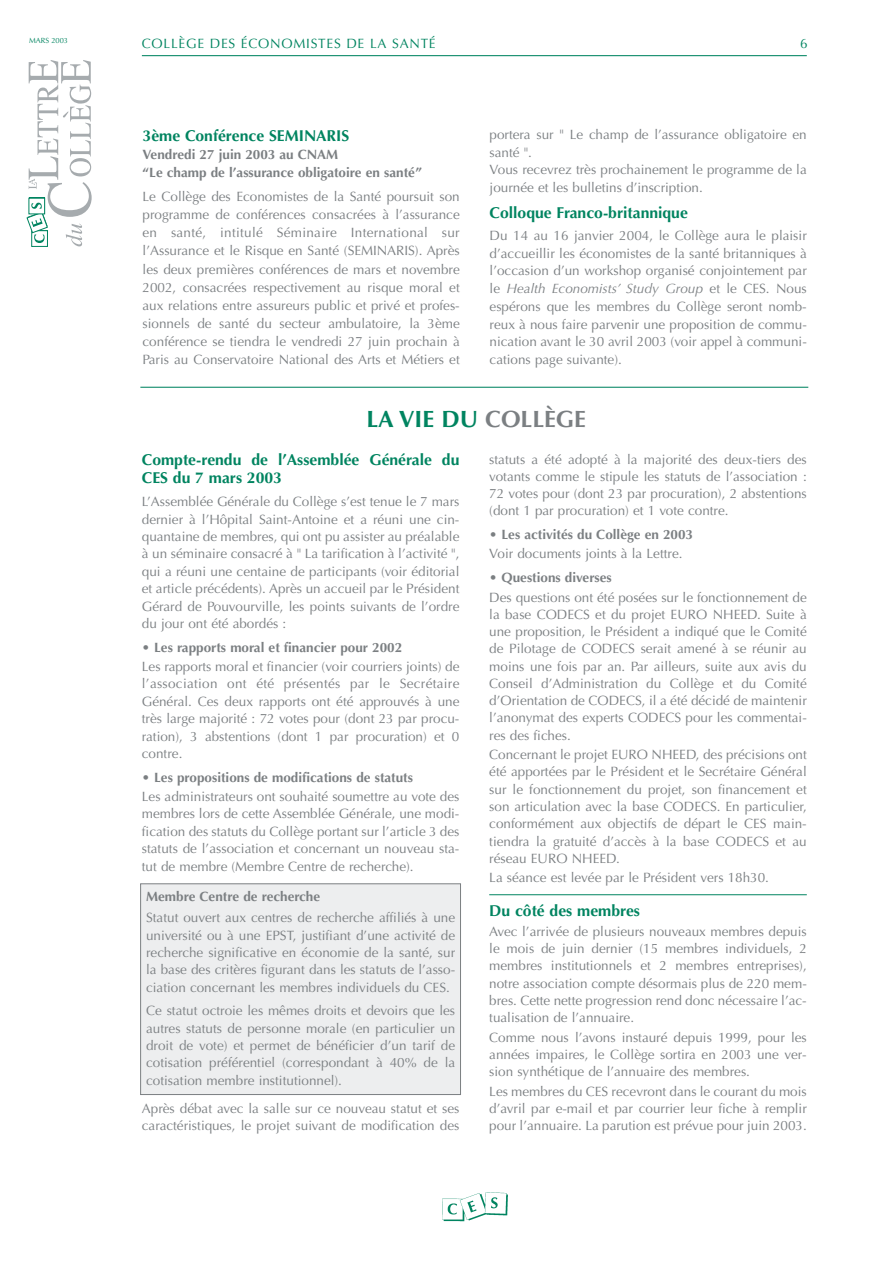
<style>
.page{position:relative;width:893px;height:1263px;background:#fff}
.page>*{position:absolute;margin:0;border:0;box-sizing:border-box;transform-origin:0 0}
.t1{font:700 23.55px "Optima";color:#008460}
.t2{font:700 15.75px/17.4px "Optima";color:#008460}
.t3{font:13.5px/17.2px "Optima";color:#7b7f82;text-align:justify}
.t4{font:700 13.5px/18px "Optima";color:#7b7f82}
.t5{font:13.5px "Optima";letter-spacing:.055em;color:#008460}
.t6{font:7.5px "Optima";color:#008460}
.s1{font-style:italic}
.s2{color:#7b7f82}
</style>
<div class="page">
<div style="left:141px;top:884px;width:319px;height:211px;background:#edeeef"></div>
<div style="left:140px;top:884px;width:321px;height:211px;border:1px solid #7b7f82"></div>
<img style="left:442px;top:1192px;width:66px;height:30px">
<hr style="left:489px;top:894px;width:317px;height:1px;background:#008460">
<hr style="left:142px;top:55px;width:664px;height:1px;background:#008460">
<svg style="left:27px;top:60px;width:65px;height:186px"></svg>
<hr style="left:140px;top:387px;width:668px;height:1px;background:#008460">
<p class="t6" style="left:29px;top:38px;width:40px">MARS 2003</p>
<p class="t5" style="left:142px;top:38px;width:295px">COLLÈGE DES ÉCONOMISTES DE LA SANTÉ</p>
<p class="t5" style="left:800px;top:38px;width:9px">6</p>
<p class="t2" style="left:142px;top:128px;width:208px">3ème Conférence SEMINARIS</p>
<p class="t4" style="left:142px;top:146px;width:281px">Vendredi 27 juin 2003 au CNAM<br>“Le champ de l’assurance obligatoire en santé”</p>
<p class="t3" style="left:142px;top:189px;width:319px;line-height:18px">Le Collège des Economistes de la Santé poursuit son programme de conférences consacrées à l’assurance en santé, intitulé Séminaire International sur l’Assurance et le Risque en Santé (SEMINARIS). Après les deux premières conférences de mars et novembre 2002, consacrées respectivement au risque moral et aux relations entre assureurs public et privé et profes&shy;sionnels de santé du secteur ambulatoire, la 3ème conférence se tiendra le vendredi 27 juin prochain à Paris au Conservatoire National des Arts et Métiers et</p>
<p class="t3" style="left:489px;top:127px;width:319px;line-height:17.7px;text-align:left">portera sur " Le champ de l’assurance obligatoire en santé ".<br>Vous recevrez très prochainement le programme de la journée et les bulletins d’inscription.</p>
<p class="t2" style="left:489px;top:206px;width:200px">Colloque Franco-britannique</p>
<p class="t3" style="left:489px;top:228px;width:319px;line-height:17.7px">Du 14 au 16 janvier 2004, le Collège aura le plaisir d’accueillir les économistes de la santé britanniques à l’occasion d’un workshop organisé conjointement par le <span class="s1">Health Economists’ Study Group</span> et le CES. Nous espérons que les membres du Collège seront nomb&shy;reux à nous faire parvenir une proposition de commu&shy;nication avant le 30 avril 2003 (voir appel à communi&shy;cations page suivante).</p>
<h1 class="t1" style="left:366px;top:409px;width:221px">LA VIE DU <span class="s2">COLLÈGE</span></h1>
<p class="t2" style="left:142px;top:453px;width:319px">Compte-rendu de l’Assemblée Générale du<br>CES du 7 mars 2003</p>
<p class="t3" style="left:142px;top:494px;width:319px">L’Assemblée Générale du Collège s’est tenue le 7 mars dernier à l’Hôpital Saint-Antoine et a réuni une cin&shy;quantaine de membres, qui ont pu assister au préalable à un séminaire consacré à " La tarification à l’activité ", qui a réuni une centaine de participants (voir éditorial et article précédents). Après un accueil par le Président Gérard de Pouvourville, les points suivants de l’ordre du jour ont été abordés :</p>
<p class="t4" style="left:142px;top:639px;width:262px">• Les rapports moral et financier pour 2002</p>
<p class="t3" style="left:142px;top:659px;width:319px">Les rapports moral et financier (voir courriers joints) de l’association ont été présentés par le Secrétaire Général. Ces deux rapports ont été approuvés à une très large majorité : 72 votes pour (dont 23 par procu&shy;ration), 3 abstentions (dont 1 par procuration) et 0 contre.</p>
<p class="t4" style="left:142px;top:769px;width:272px">• Les propositions de modifications de statuts</p>
<p class="t3" style="left:142px;top:789px;width:319px">Les administrateurs ont souhaité soumettre au vote des membres lors de cette Assemblée Générale, une modi&shy;fication des statuts du Collège portant sur l’article 3 des statuts de l’association et concernant un nouveau sta&shy;tut de membre (Membre Centre de recherche).</p>
<p class="t4" style="left:146px;top:888px;width:175px">Membre Centre de recherche</p>
<p class="t3" style="left:146px;top:910px;width:310px">Statut ouvert aux centres de recherche affiliés à une université ou à une EPST, justifiant d’une activité de recherche significative en économie de la santé, sur la base des critères figurant dans les statuts de l’asso&shy;ciation concernant les membres individuels du CES.</p>
<p class="t3" style="left:146px;top:1003px;width:310px">Ce statut octroie les mêmes droits et devoirs que les autres statuts de personne morale (en particulier un droit de vote) et permet de bénéficier d’un tarif de cotisation préférentiel (correspondant à 40% de la cotisation membre institutionnel).</p>
<p class="t3" style="left:142px;top:1101px;width:319px">Après débat avec la salle sur ce nouveau statut et ses caractéristiques, le projet suivant de modification des</p>
<p class="t3" style="left:489px;top:452px;width:319px">statuts a été adopté à la majorité des deux-tiers des votants comme le stipule les statuts de l’association :<br>72 votes pour (dont 23 par procuration), 2 abstentions (dont 1 par procuration) et 1 vote contre.</p>
<p class="t4" style="left:489px;top:527px;width:205px">• Les activités du Collège en 2003</p>
<p class="t3" style="left:489px;top:547px;width:195px">Voir documents joints à la Lettre.</p>
<p class="t4" style="left:489px;top:570px;width:124px">• Questions diverses</p>
<p class="t3" style="left:489px;top:590px;width:319px">Des questions ont été posées sur le fonctionnement de la base CODECS et du projet EURO NHEED. Suite à une proposition, le Président a indiqué que le Comité de Pilotage de CODECS serait amené à se réunir au moins une fois par an. Par ailleurs, suite aux avis du Conseil d’Administration du Collège et du Comité d’Orientation de CODECS, il a été décidé de maintenir l’anonymat des experts CODECS pour les commentai&shy;res des fiches.</p>
<p class="t3" style="left:489px;top:747px;width:319px">Concernant le projet EURO NHEED, des précisions ont été apportées par le Président et le Secrétaire Général sur le fonctionnement du projet, son financement et son articulation avec la base CODECS. En particulier, conformément aux objectifs de départ le CES main&shy;tiendra la gratuité d’accès à la base CODECS et au réseau EURO NHEED.</p>
<p class="t3" style="left:489px;top:870px;width:281px">La séance est levée par le Président vers 18h30.</p>
<p class="t2" style="left:489px;top:904px;width:152px">Du côté des membres</p>
<p class="t3" style="left:489px;top:924px;width:319px">Avec l’arrivée de plusieurs nouveaux membres depuis le mois de juin dernier (15 membres individuels, 2 membres institutionnels et 2 membres entreprises), notre association compte désormais plus de 220 mem&shy;bres. Cette nette progression rend donc nécessaire l’ac&shy;tualisation de l’annuaire.</p>
<p class="t3" style="left:489px;top:1030px;width:319px">Comme nous l’avons instauré depuis 1999, pour les années impaires, le Collège sortira en 2003 une ver&shy;sion synthétique de l’annuaire des membres.</p>
<p class="t3" style="left:489px;top:1084px;width:319px">Les membres du CES recevront dans le courant du mois d’avril par e-mail et par courrier leur fiche à remplir pour l’annuaire. La parution est prévue pour juin 2003.</p>
</div>
